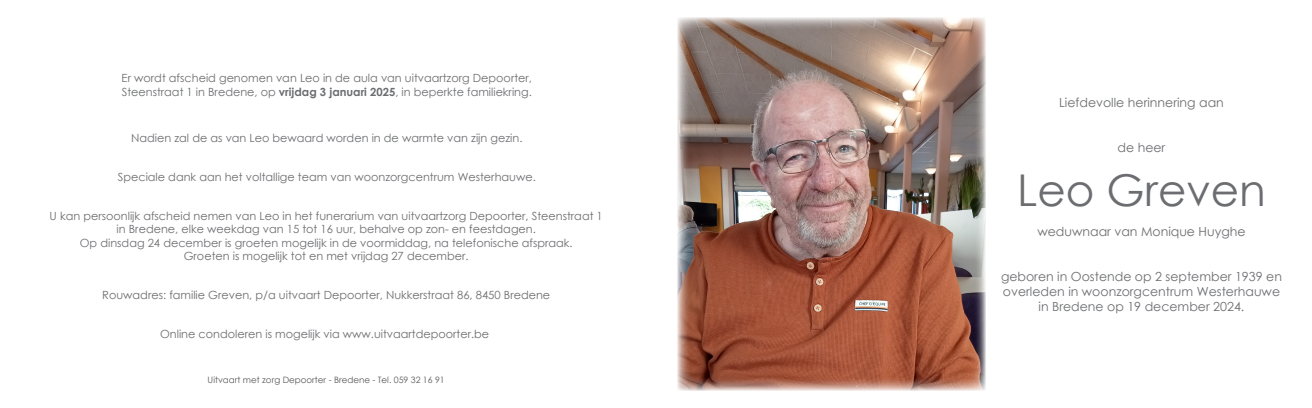
<style>
.page{position:relative;width:1312px;height:408px;background:#fff}
.page>*{position:absolute;margin:0;border:0;box-sizing:border-box;transform-origin:0 0}
.t1{font:43.75px "Century Gothic";color:#6c6d70}
.t2{font:12.5px/15px "Century Gothic";color:#6c6d70;text-align:center}
.Alineastijl_1{font:11.25px "Century Gothic";color:#6c6d70}
.t3{font:8.75px "Century Gothic";color:#57585a}
.s1{font-weight:700}
</style>
<div class="page">
<img style="left:677px;top:18px;width:308px;height:372px">
<p class="Alineastijl_1" style="left:122px;top:70px;width:412px">Er wordt afscheid genomen van Leo in de aula van uitvaartzorg Depoorter,</p>
<p class="Alineastijl_1" style="left:122px;top:84px;width:411px">Steenstraat 1 in Bredene, op <span class="s1">vrijdag 3 januari 2025</span>, in beperkte familiekring.</p>
<p class="Alineastijl_1" style="left:131px;top:129px;width:392px">Nadien zal de as van Leo bewaard worden in de warmte van zijn gezin.</p>
<p class="Alineastijl_1" style="left:118px;top:168px;width:419px">Speciale dank aan het voltallige team van woonzorgcentrum Westerhauwe.</p>
<p class="Alineastijl_1" style="left:50px;top:207px;width:554px">U kan persoonlijk afscheid nemen van Leo in het funerarium van uitvaartzorg Depoorter, Steenstraat 1</p>
<p class="Alineastijl_1" style="left:117px;top:221px;width:420px">in Bredene, elke weekdag van 15 tot 16 uur, behalve op zon- en feestdagen.</p>
<p class="Alineastijl_1" style="left:80px;top:234px;width:494px">Op dinsdag 24 december is groeten mogelijk in de voormiddag, na telefonische afspraak.</p>
<p class="Alineastijl_1" style="left:184px;top:248px;width:286px">Groeten is mogelijk tot en met vrijdag 27 december.</p>
<p class="Alineastijl_1" style="left:102px;top:287px;width:449px">Rouwadres: familie Greven, p/a uitvaart Depoorter, Nukkerstraat 86, 8450 Bredene</p>
<p class="Alineastijl_1" style="left:160px;top:326px;width:330px">Online condoleren is mogelijk via www.uitvaartdepoorter.be</p>
<p class="t3" style="left:208px;top:373px;width:238px">Uitvaart met zorg Depoorter - Bredene - Tel. 059 32 16 91</p>
<p class="t2" style="left:1058px;top:94px;width:166px">Liefdevolle herinnering aan</p>
<p class="t2" style="left:1117px;top:139px;width:49px">de heer</p>
<p class="t1" style="left:1016px;top:159px;width:250px">Leo Greven</p>
<p class="t2" style="left:1037px;top:223px;width:210px">weduwnaar van Monique Huyghe</p>
<p class="t2" style="left:1000px;top:268px;width:282px">geboren in Oostende op 2 september 1939 en</p>
<p class="t2" style="left:1002px;top:283px;width:279px">overleden in woonzorgcentrum Westerhauwe in Bredene op 19 december 2024.</p>
</div>
